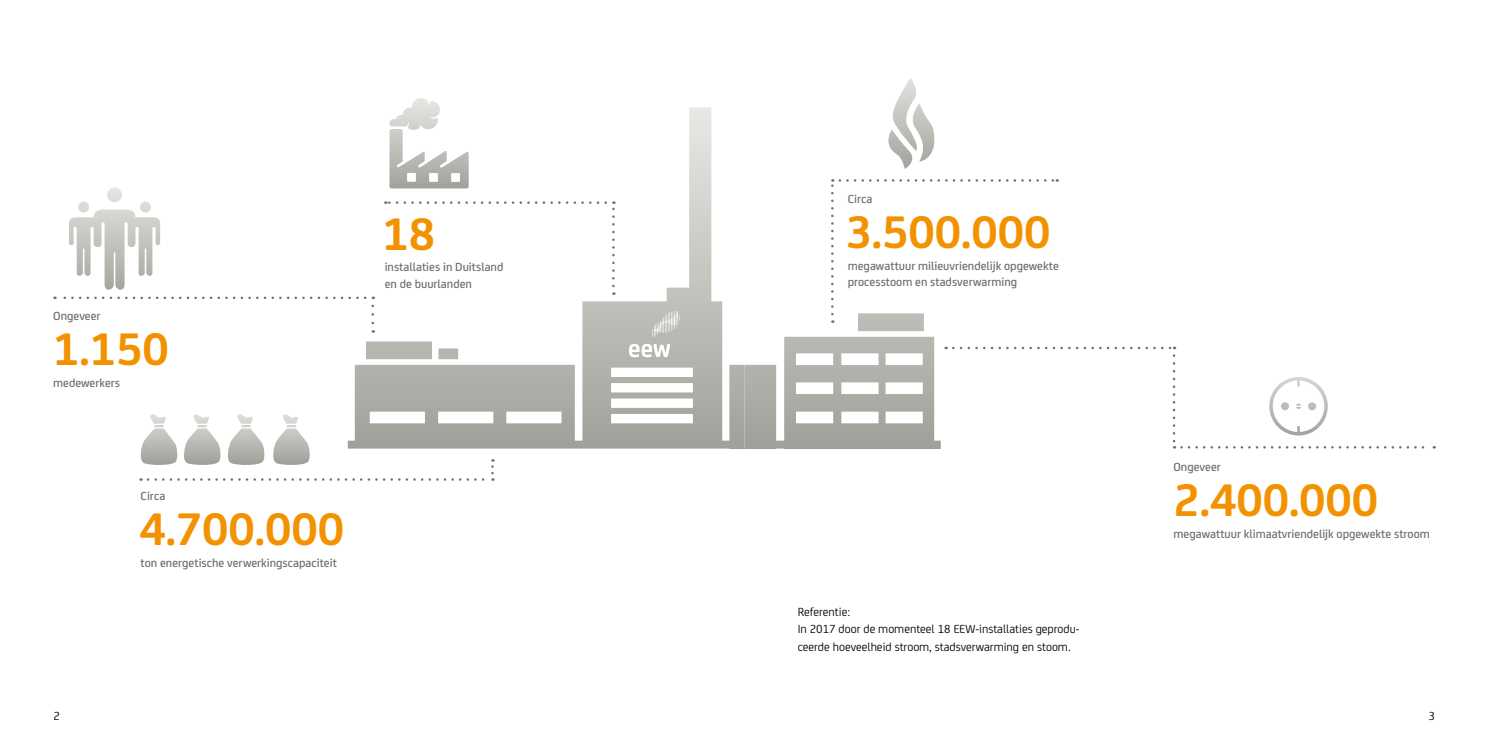
<style>
.page{position:relative;width:1489px;height:745px;background:#fff}
.page>*{position:absolute;margin:0;border:0;box-sizing:border-box;transform-origin:0 0}
.t1{font:700 48.75px "EEW";color:#f39200}
.t2{font:500 12.5px/16.2px "EEW";color:#6f6e68}
.t3{font:12.5px/17.5px "EEW";color:#000}
</style>
<div class="page">
<svg style="left:888px;top:78px;width:47px;height:91px"></svg>
<svg style="left:1181px;top:446px;width:253px;height:2px"></svg>
<svg style="left:1269px;top:377px;width:58px;height:58px"></svg>
<svg style="left:744px;top:179px;width:431px;height:270px"></svg>
<svg style="left:354px;top:107px;width:390px;height:342px"></svg>
<svg style="left:69px;top:187px;width:91px;height:102px"></svg>
<svg style="left:612px;top:201px;width:2px;height:85px"></svg>
<svg style="left:385px;top:201px;width:220px;height:3px"></svg>
<svg style="left:629px;top:343px;width:41px;height:14px"></svg>
<svg style="left:652px;top:310px;width:28px;height:27px"></svg>
<svg style="left:389px;top:98px;width:80px;height:90px"></svg>
<svg style="left:139px;top:414px;width:354px;height:66px"></svg>
<svg style="left:371px;top:296px;width:3px;height:27px"></svg>
<svg style="left:54px;top:296px;width:311px;height:3px"></svg>
<p class="t2" style="left:53px;top:306px;width:49px">Ongeveer</p>
<h1 class="t1" style="left:53px;top:312px;width:117px">1.150</h1>
<p class="t2" style="left:53px;top:373px;width:68px">medewerkers</p>
<p class="t2" style="left:140px;top:486px;width:26px">Circa</p>
<h1 class="t1" style="left:139px;top:491px;width:206px">4.700.000</h1>
<p class="t2" style="left:140px;top:553px;width:198px">ton energetische verwerkingscapaciteit</p>
<h1 class="t1" style="left:382px;top:197px;width:54px">18</h1>
<p class="t2" style="left:384px;top:258px;width:120px">installaties in Duitsland en de buurlanden</p>
<p class="t2" style="left:847px;top:190px;width:26px">Circa</p>
<h1 class="t1" style="left:845px;top:195px;width:206px">3.500.000</h1>
<p class="t2" style="left:847px;top:256px;width:213px">megawattuur milieuvriendelijk opgewekte processtoom en stadsverwarming</p>
<p class="t3" style="left:797px;top:601px;width:283px">Referentie:<br>In 2017 door de momenteel 18 EEW-installaties geprodu&shy;ceerde hoeveelheid stroom, stadsverwarming en stoom.</p>
<p class="t2" style="left:1173px;top:457px;width:49px">Ongeveer</p>
<h1 class="t1" style="left:1173px;top:462px;width:206px">2.400.000</h1>
<p class="t2" style="left:1173px;top:524px;width:258px">megawattuur klimaatvriendelijk opgewekte stroom</p>
<p class="t3" style="left:54px;top:706px;width:8px">2</p>
<p class="t3" style="left:1428px;top:706px;width:8px">3</p>
</div>
